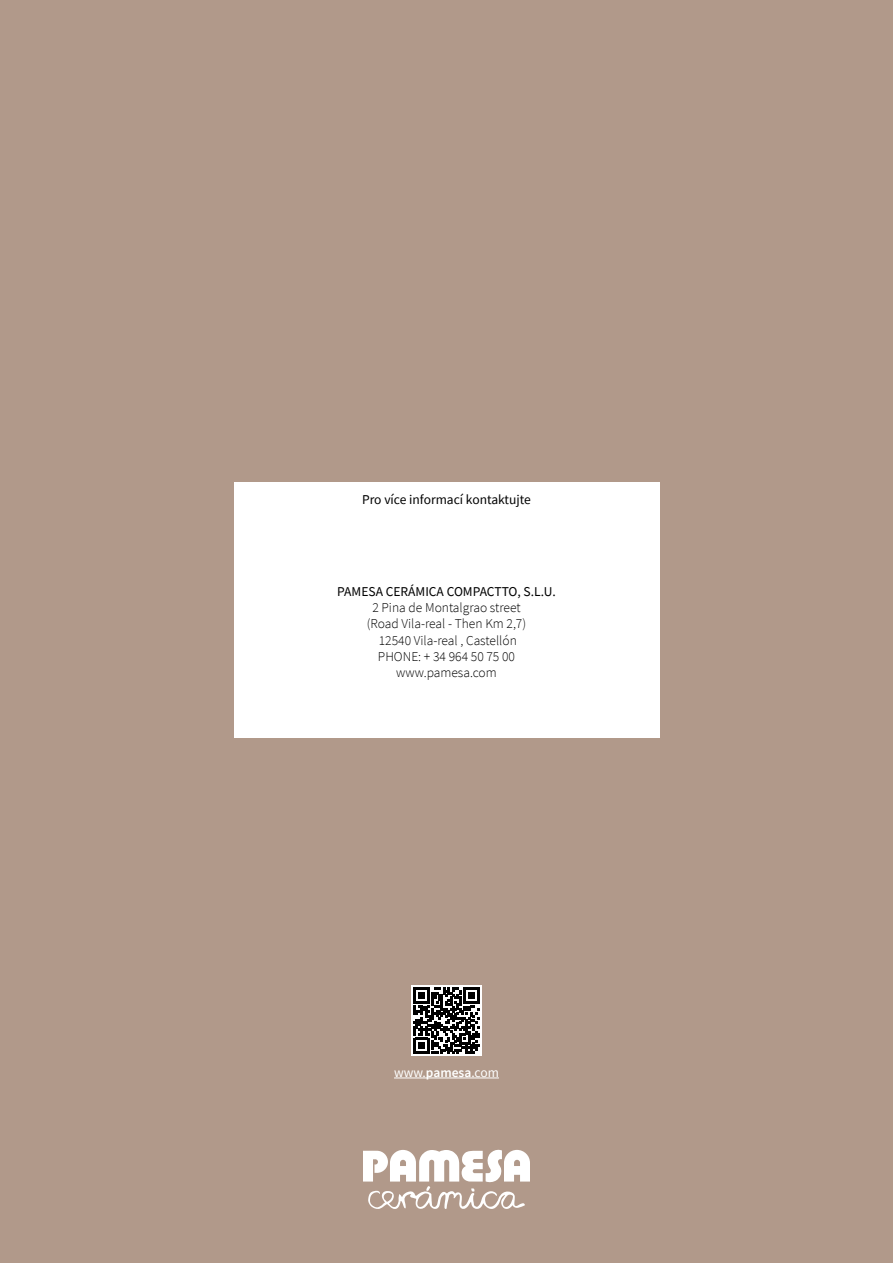
<style>
.page{position:relative;width:893px;height:1263px;background:#b1998a}
.page>*{position:absolute;margin:0;border:0;box-sizing:border-box;transform-origin:0 0}
.t1{font:300 13.5px/16.2px "Source Sans Pro";color:#000;text-align:center}
.t2{font:13.5px "Source Sans Pro";color:#000}
.t3{font:13.5px "Source Sans Pro";color:#fff}
.s1{font-weight:600}
</style>
<div class="page">
<svg style="left:363px;top:1149px;width:167px;height:60px"></svg>
<div style="left:234px;top:483px;width:425px;height:255px;background:#fff"></div>
<svg style="left:411px;top:985px;width:71px;height:71px"></svg>
<svg style="left:413px;top:987px;width:66px;height:66px;background:#575757"></svg>
<hr style="left:394px;top:1077px;width:105px;height:1px;background:#fff">
<p class="t2" style="left:362px;top:491px;width:170px">Pro více informací kontaktujte</p>
<p class="t2" style="left:337px;top:583px;width:220px">PAMESA CERÁMICA COMPACTTO, S.L.U.</p>
<p class="t1" style="left:367px;top:600px;width:161px">2 Pina de Montalgrao street (Road Vila-real - Then Km 2,7)<br>12540 Vila-real , Castellón<br>PHONE: + 34 964 50 75 00 www.pamesa.com</p>
<p class="t3" style="left:394px;top:1064px;width:106px">www.<span class="s1">pamesa</span>.com</p>
</div>
